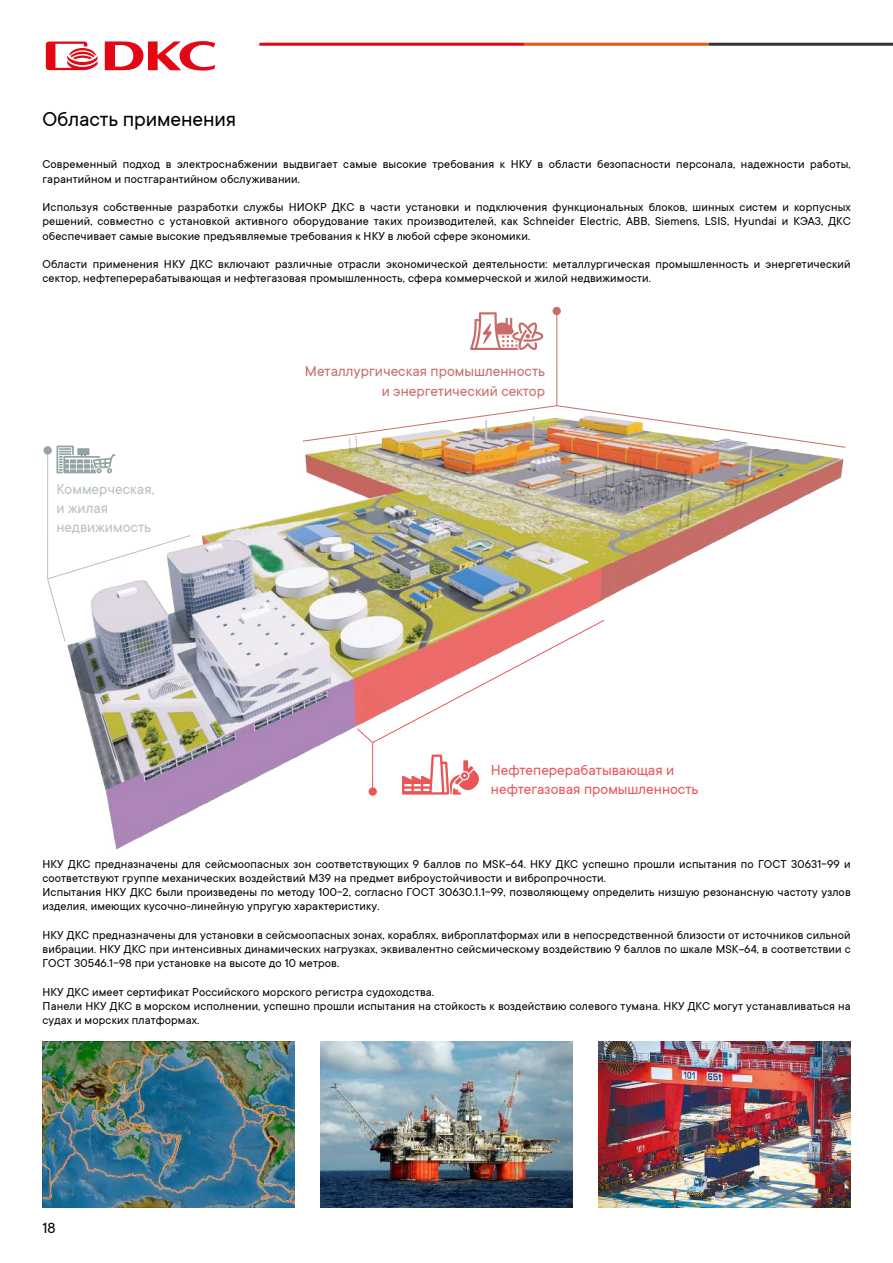
<style>
.page{position:relative;width:893px;height:1263px;background:#fff}
.page>*{position:absolute;margin:0;border:0;box-sizing:border-box;transform-origin:0 0}
.t1{font:22.5px "TT Commons";letter-spacing:-.005em;color:#000}
.t2{font:16.5px "TT Commons";color:#000}
.t3{font:16.05px/19.2px "TT Commons";color:#c86d69;text-align:right}
.t4{font:16.05px/19.2px "TT Commons";color:#ea5558}
.t5{font:16.05px/19.2px "TT Commons";color:#b8c1c1}
.t6{font:12.75px/14.2px "TT Commons";letter-spacing:.01em;color:#000}
</style>
<div class="page">
<svg style="left:46px;top:41px;width:169px;height:30px"></svg>
<hr style="left:259px;top:43px;width:266px;height:3px;background:#e30613">
<hr style="left:525px;top:43px;width:184px;height:3px;background:#ea560d">
<hr style="left:709px;top:43px;width:184px;height:3px;background:#333332">
<img style="left:65px;top:445px;width:779px;height:405px">
<hr style="left:47px;top:450px;width:1px;height:129px;background:#b7c1c0">
<svg style="left:43px;top:446px;width:72px;height:27px"></svg>
<svg style="left:47px;top:535px;width:144px;height:107px"></svg>
<svg style="left:302px;top:306px;width:544px;height:142px"></svg>
<svg style="left:356px;top:619px;width:249px;height:177px"></svg>
<img style="left:598px;top:1041px;width:252px;height:167px">
<img style="left:320px;top:1041px;width:253px;height:167px">
<img style="left:43px;top:1041px;width:252px;height:167px">
<h1 class="t1" style="left:43px;top:107px;width:195px">Область применения</h1>
<p class="t6" style="left:43px;top:157px;width:810px">Современный подход в электроснабжении выдвигает самые высокие требования к НКУ в области безопасности персонала, надежности работы, гарантийном и постгарантийном обслуживании.</p>
<p class="t6" style="left:43px;top:200px;width:810px;text-align:justify">Используя собственные разработки службы НИОКР ДКС в части установки и подключения функциональных блоков, шинных систем и корпусных решений, совместно с установкой активного оборудование таких производителей, как Schneider Electric, ABB, Siemens, LSIS, Hyundai и КЭАЗ, ДКС обеспечивает самые высокие предъявляемые требования к НКУ в любой сфере экономики.</p>
<p class="t6" style="left:43px;top:257px;width:810px">Области применения НКУ ДКС включают различные отрасли экономической деятельности: металлургическая промышленность и энергетический сектор, нефтеперерабатывающая и нефтегазовая промышленность, сфера коммерческой и жилой недвижимости.</p>
<p class="t5" style="left:56px;top:479px;width:99px">Коммерческая, и жилая недвижимость</p>
<p class="t3" style="left:305px;top:362px;width:242px">Металлургическая промышленность и энергетический сектор</p>
<p class="t4" style="left:491px;top:760px;width:209px">Нефтеперерабатывающая и нефтегазовая промышленность</p>
<p class="t6" style="left:43px;top:856px;width:810px">НКУ ДКС предназначены для сейсмоопасных зон соответствующих 9 баллов по MSK-64. НКУ ДКС успешно прошли испытания по ГОСТ 30631-99 и соответствуют группе механических воздействий М39 на предмет виброустойчивости и вибропрочности.<br>Испытания НКУ ДКС были произведены по методу 100-2, согласно ГОСТ 30630.1.1-99, позволяющему определить низшую резонансную частоту узлов изделия, имеющих кусочно-линейную упругую характеристику.</p>
<p class="t6" style="left:43px;top:928px;width:810px;text-align:justify">НКУ ДКС предназначены для установки в сейсмоопасных зонах, кораблях, виброплатформах или в непосредственной близости от источников сильной вибрации. НКУ ДКС при интенсивных динамических нагрузках, эквивалентно сейсмическому воздействию 9 баллов по шкале MSK-64, в соответствии с ГОСТ 30546.1-98 при установке на высоте до 10 метров.</p>
<p class="t6" style="left:43px;top:985px;width:810px">НКУ ДКС имеет сертификат Российского морского регистра судоходства.<br>Панели НКУ ДКС в морском исполнении, успешно прошли испытания на стойкость к воздействию солевого тумана. НКУ ДКС могут устанавливаться на судах и морских платформах.</p>
<p class="t2" style="left:43px;top:1219px;width:15px">18</p>
</div>
